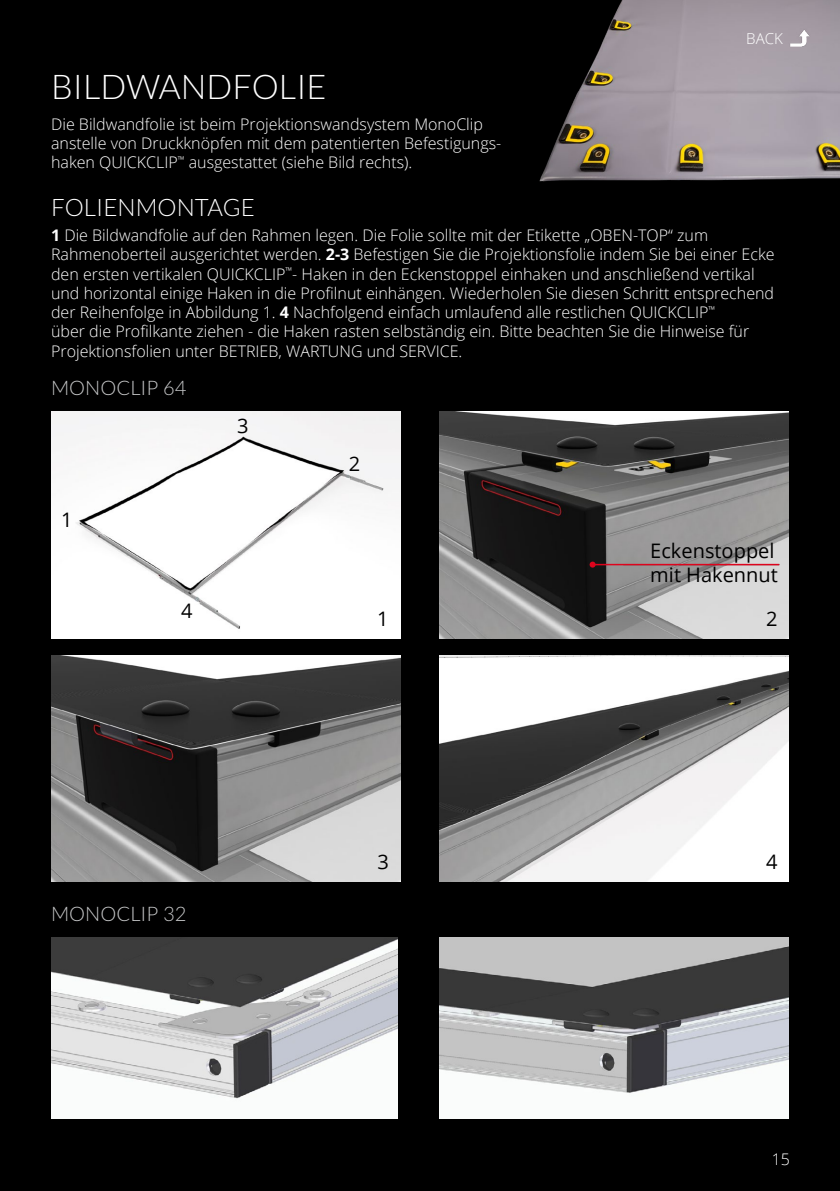
<style>
.page{position:relative;width:840px;height:1191px;background:#fff}
.page>*{position:absolute;margin:0;border:0;box-sizing:border-box;transform-origin:0 0}
.t1{font:300 34px "Lato";color:#fff}
.t2{font:300 24px "Lato";color:#fff}
.t3{font:20px/24px "Open Sans";color:#000}
.t4{font:300 20px "Lato";color:#c6c7c8}
.t5{font:300 16px/19.2px "Open Sans";color:#fff}
.t6{font:300 15px "Open Sans";color:#fff}
.s1{font-weight:700}
</style>
<div class="page">
<div style="left:0;top:0;width:839px;height:1191px;background:#000"></div>
<img style="left:51px;top:412px;width:349px;height:226px">
<img style="left:51px;top:655px;width:349px;height:227px">
<img style="left:439px;top:655px;width:349px;height:227px">
<img style="left:439px;top:412px;width:349px;height:226px">
<hr style="left:592px;top:564px;width:186px;height:1px;background:#de041d">
<svg style="left:589px;top:561px;width:6px;height:6px"></svg>
<img style="left:539px;top:0;width:300px;height:182px">
<img style="left:51px;top:937px;width:346px;height:181px">
<img style="left:439px;top:937px;width:349px;height:181px">
<img style="left:787px;top:28px;width:24px;height:20px">
<p class="t6" style="left:745px;top:28px;width:38px">BACK</p>
<h1 class="t1" style="left:51px;top:69px;width:277px">BILDWANDFOLIE</h1>
<p class="t5" style="left:51px;top:114px;width:451px">Die Bildwandfolie ist beim Projektionswandsystem MonoClip anstelle von Druckknöpfen mit dem patentierten Befestigungs&shy;haken QUICKCLIP<sup>™</sup> ausgestattet (siehe Bild rechts).</p>
<h2 class="t2" style="left:51px;top:195px;width:205px">FOLIENMONTAGE</h2>
<p class="t5" style="left:51px;top:225px;width:724px"><span class="s1">1</span> Die Bildwandfolie auf den Rahmen legen. Die Folie sollte mit der Etikette „OBEN-TOP“ zum Rahmenoberteil ausgerichtet werden. <span class="s1">2-3</span> Befestigen Sie die Projektionsfolie indem Sie bei einer Ecke den ersten vertikalen QUICKCLIP<sup>™</sup>- Haken in den Eckenstoppel einhaken und anschließend vertikal und horizontal einige Haken in die Profilnut einhängen. Wiederholen Sie diesen Schritt entsprechend der Reihenfolge in Abbildung 1. <span class="s1">4</span> Nachfolgend einfach umlaufend alle restlichen QUICKCLIP<sup>™<br></sup>über die Profilkante ziehen - die Haken rasten selbständig ein. Bitte beachten Sie die Hinweise für Projektionsfolien unter BETRIEB, WARTUNG und SERVICE.</p>
<p class="t4" style="left:51px;top:377px;width:137px">MONOCLIP 64</p>
<p class="t3" style="left:61px;top:507px;width:13px">1</p>
<p class="t3" style="left:181px;top:598px;width:13px">4</p>
<p class="t3" style="left:237px;top:413px;width:13px">3</p>
<p class="t4" style="left:51px;top:902px;width:137px">MONOCLIP 32</p>
<p class="t3" style="left:349px;top:451px;width:13px">2</p>
<p class="t3" style="left:377px;top:606px;width:13px">1</p>
<p class="t3" style="left:650px;top:538px;width:129px">Eckenstoppel mit Hakennut</p>
<p class="t3" style="left:765px;top:606px;width:13px">2</p>
<p class="t3" style="left:377px;top:849px;width:13px">3</p>
<p class="t3" style="left:765px;top:849px;width:13px">4</p>
<p class="t5" style="left:771px;top:1149px;width:20px">15</p>
</div>
